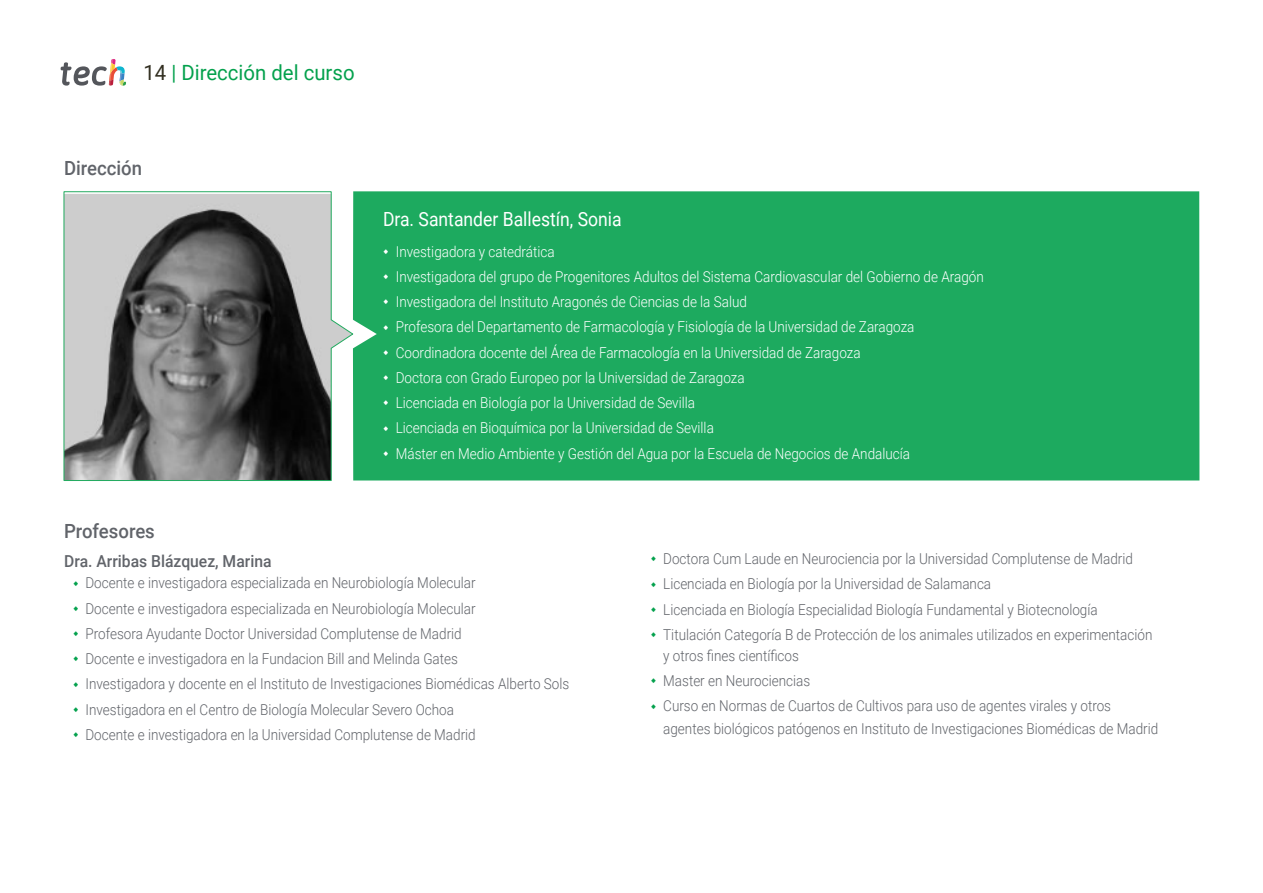
<style>
.page{position:relative;width:1263px;height:893px;background:#fff}
.page>*{position:absolute;margin:0;border:0;box-sizing:border-box;transform-origin:0 0}
.t1{font:21px "Roboto";color:#04a14d}
.t2{font:19.5px "Roboto";color:#fff;scale:.9 1}
.t3{font:500 19.5px "Roboto";color:#61646a;scale:.95 1}
.t4{font:500 16.5px "Roboto";color:#61646a;scale:.95 1}
.t5{font:300 15px/25.2px "Roboto";color:#61646a;scale:.9 1}
.t6{font:300 15px/25.2px "Roboto";color:#fff;scale:.9 1}
.s1{color:#312e20}
</style>
<div class="page">
<svg style="left:61px;top:59px;width:65px;height:27px"></svg>
<div style="left:353px;top:191px;width:846px;height:289px;background:#1daa5f"></div>
<svg style="left:64px;top:191px;width:289px;height:290px;background:#818382"></svg>
<svg style="left:384px;top:249px;width:4px;height:5px"></svg>
<svg style="left:384px;top:274px;width:4px;height:5px"></svg>
<svg style="left:384px;top:299px;width:4px;height:5px"></svg>
<svg style="left:384px;top:325px;width:4px;height:5px"></svg>
<svg style="left:384px;top:350px;width:4px;height:5px"></svg>
<svg style="left:384px;top:375px;width:4px;height:5px"></svg>
<svg style="left:384px;top:400px;width:4px;height:5px"></svg>
<svg style="left:384px;top:426px;width:4px;height:5px"></svg>
<svg style="left:384px;top:451px;width:4px;height:5px"></svg>
<h1 class="t1" style="left:144px;top:57px;width:213px"><span class="s1">14</span> | Dirección del curso</h1>
<h2 class="t3" style="left:64px;top:155px;width:84px">Dirección</h2>
<h2 class="t2" style="left:383px;top:206px;width:267px">Dra. Santander Ballestín, Sonia</h2>
<p class="t6" style="left:396px;top:238px;width:655px">Investigadora y catedrática<br>Investigadora del grupo de Progenitores Adultos del Sistema Cardiovascular del Gobierno de Aragón Investigadora del Instituto Aragonés de Ciencias de la Salud<br>Profesora del Departamento de Farmacología y Fisiología de la Universidad de Zaragoza Coordinadora docente del Área de Farmacología en la Universidad de Zaragoza<br>Doctora con Grado Europeo por la Universidad de Zaragoza<br>Licenciada en Biología por la Universidad de Sevilla<br>Licenciada en Bioquímica por la Universidad de Sevilla<br>Máster en Medio Ambiente y Gestión del Agua por la Escuela de Negocios de Andalucía</p>
<h2 class="t3" style="left:64px;top:517px;width:97px">Profesores</h2>
<p class="t4" style="left:64px;top:550px;width:220px">Dra. Arribas Blázquez, Marina</p>
<p class="t5" style="left:85px;top:570px;width:539px">Docente e investigadora especializada en Neurobiología Molecular<br>Docente e investigadora especializada en Neurobiología Molecular<br>Profesora Ayudante Doctor Universidad Complutense de Madrid<br>Docente e investigadora en la Fundacion Bill and Melinda Gates<br>Investigadora y docente en el Instituto de Investigaciones Biomédicas Alberto Sols Investigadora en el Centro de Biología Molecular Severo Ochoa<br>Docente e investigadora en la Universidad Complutense de Madrid</p>
<p class="t5" style="left:663px;top:545px;width:545px">Doctora Cum Laude en Neurociencia por la Universidad Complutense de Madrid Licenciada en Biología por la Universidad de Salamanca<br>Licenciada en Biología Especialidad Biología Fundamental y Biotecnología Titulación Categoría B de Protección de los animales utilizados en experimentación</p>
<p class="t5" style="left:663px;top:642px;width:499px">y otros fines científicos<br>Master en Neurociencias<br>Curso en Normas de Cuartos de Cultivos para uso de agentes virales y otros</p>
<p class="t5" style="left:663px;top:715px;width:552px">agentes biológicos patógenos en Instituto de Investigaciones Biomédicas de Madrid</p>
</div>
